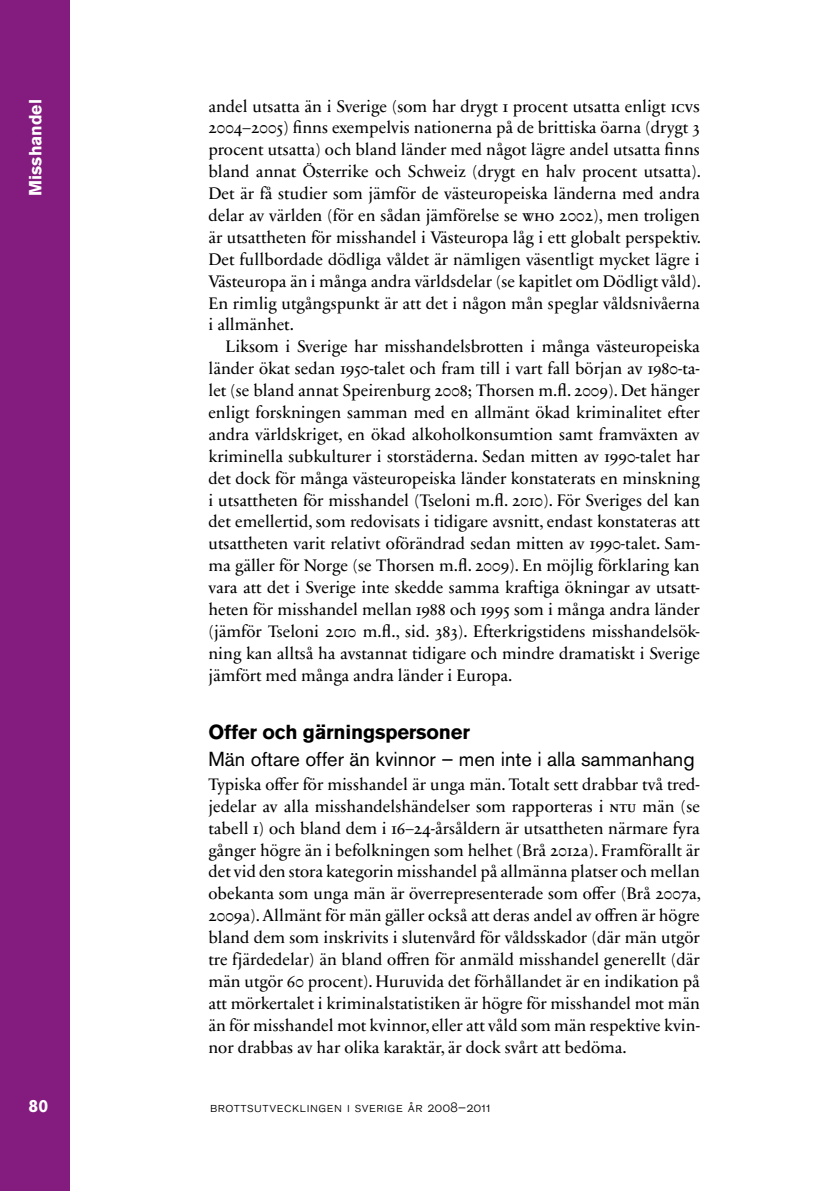
<style>
.page{position:relative;width:819px;height:1191px;background:#fff}
.page>*{position:absolute;margin:0;border:0;box-sizing:border-box;transform-origin:0 0}
.t1{font:20.12px "Akzidenz Grotesk BQ";color:#000}
.t2{font:700 20.12px "Akzidenz Grotesk BQ";letter-spacing:-.01em;color:#000}
.t3{font:700 17.5px "Akzidenz Grotesk BQ";color:#fff}
.t4{font:16.97px/21.9px "Sabon Next LT Regular Os F";color:#000;text-align:justify}
.t5{font:14px "Akzidenz Grotesk BQ Light SC";letter-spacing:.04em;color:#000}
.s1{font-family:"Sabon Next LT Regular SC"}
</style>
<div class="page">
<div style="left:0;top:0;width:69px;height:1191px;background:#841c80"></div>
<p class="t3" style="left:25px;top:196px;width:98px;rotate:-90deg">Misshandel</p>
<p class="t3" style="left:29px;top:1095px;width:21px">80</p>
<p class="t4" style="left:208px;top:95px;width:494px">andel utsatta än i Sverige (som har drygt 1 procent utsatta enligt <span class="s1">icvs </span>2004–2005) finns exempelvis nationerna på de brittiska öarna (drygt 3 procent utsatta) och bland länder med något lägre andel utsatta finns bland annat Österrike och Schweiz (drygt en halv procent utsatta).<br>Det är få studier som jämför de västeuropeiska länderna med andra delar av världen (för en sådan jämförelse se <span class="s1">who</span> 2002), men troligen är utsattheten för misshandel i Västeuropa låg i ett globalt perspektiv.<br>Det fullbordade dödliga våldet är nämligen väsentligt mycket lägre i Västeuropa än i många andra världsdelar (se kapitlet om Dödligt våld).<br>En rimlig utgångspunkt är att det i någon mån speglar våldsnivåerna i allmänhet.</p>
<p class="t4" style="left:208px;top:336px;width:493px;text-indent:17px">Liksom i Sverige har misshandelsbrotten i många västeuropeiska länder ökat sedan 1950-talet och fram till i vart fall början av 1980-ta&shy;let (se bland annat Speirenburg 2008; Thorsen m.fl. 2009). Det hänger enligt forskningen samman med en allmänt ökad kriminalitet efter andra världskriget, en ökad alkoholkonsumtion samt framväxten av kriminella subkulturer i storstäderna. Sedan mitten av 1990-talet har det dock för många västeuropeiska länder konstaterats en minskning i utsattheten för misshandel (Tseloni m.fl. 2010). För Sveriges del kan det emellertid, som redovisats i tidigare avsnitt, endast konstateras att utsattheten varit relativt oförändrad sedan mitten av 1990-talet. Sam&shy;ma gäller för Norge (se Thorsen m.fl. 2009). En möjlig förklaring kan vara att det i Sverige inte skedde samma kraftiga ökningar av utsatt&shy;heten för misshandel mellan 1988 och 1995 som i många andra länder (jämför Tseloni 2010 m.fl., sid. 383). Efterkrigstidens misshandelsök&shy;ning kan alltså ha avstannat tidigare och mindre dramatiskt i Sverige jämfört med många andra länder i Europa.</p>
<p class="t2" style="left:208px;top:720px;width:263px">Offer och gärningspersoner</p>
<p class="t1" style="left:208px;top:747px;width:487px">Män oftare offer än kvinnor – men inte i alla sammanhang</p>
<p class="t4" style="left:208px;top:773px;width:494px">Typiska offer för misshandel är unga män. Totalt sett drabbar två tred&shy;jedelar av alla misshandelshändelser som rapporteras i <span class="s1">ntu</span> män (se tabell 1) och bland dem i 16–24-årsåldern är utsattheten närmare fyra gånger högre än i befolkningen som helhet (Brå 2012a). Framförallt är det vid den stora kategorin misshandel på allmänna platser och mellan obekanta som unga män är överrepresenterade som offer (Brå 2007a, 2009a). Allmänt för män gäller också att deras andel av offren är högre bland dem som inskrivits i slutenvård för våldsskador (där män utgör tre fjärdedelar) än bland offren för anmäld misshandel generellt (där män utgör 60 procent). Huruvida det förhållandet är en indikation på att mörkertalet i kriminalstatistiken är högre för misshandel mot män än för misshandel mot kvinnor, eller att våld som män respektive kvin&shy;nor drabbas av har olika karaktär, är dock svårt att bedöma.</p>
<p class="t5" style="left:210px;top:1098px;width:282px">brottsutvecklingen i sverige år 2008–2011</p>
</div>
